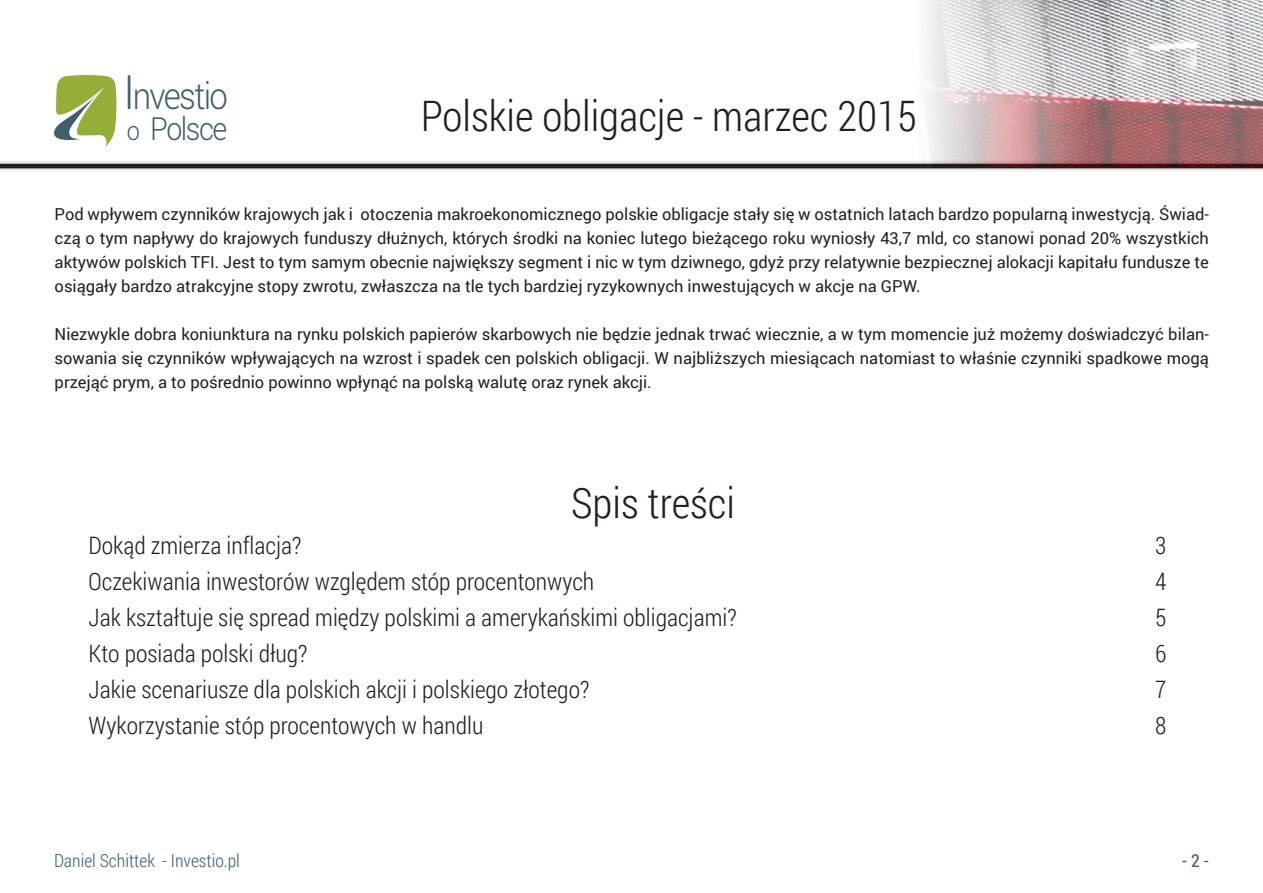
<style>
.page{position:relative;width:1263px;height:893px;background:#fff}
.page>*{position:absolute;margin:0;border:0;box-sizing:border-box;transform-origin:0 0}
.naglowek{font:300 42px "Roboto Condensed";color:#231f20}
.t1{font:300 36.75px "Roboto";letter-spacing:-.05em;color:#405e6b;scale:.9 1}
.t2{font:300 31.8px "Roboto";letter-spacing:-.05em;color:#405e6b;scale:.9 1}
.naglowek-2{font:300 24px "Roboto Condensed";color:#231f20}
.t3{font:300 18px "Roboto Condensed";color:#42606f}
.t4{font:18px "Roboto Condensed";color:#42606f}
.ramka_tekstowa_obok{font:16.5px/24px "Roboto";color:#231f20;text-align:justify}
.s1{font-size:47.4px}
.s2{font-size:26.25px}
</style>
<div class="page">
<svg style="left:54px;top:75px;width:63px;height:72px"></svg>
<div style="left:0;top:159px;width:1263px;height:14px;background:#231f20;opacity:.4"></div>
<hr style="left:0;top:164px;width:1263px;height:4px;background:#231f20">
<img style="left:915px;top:0;width:348px;height:166px">
<p class="t1" style="left:123px;top:70px;width:118px"><span class="s1">I</span>nvestio</p>
<p class="t2" style="left:127px;top:107px;width:113px"><span class="s2">o</span> Polsce</p>
<p class="naglowek" style="left:421px;top:87px;width:498px">Polskie obligacje - marzec 2015</p>
<p class="ramka_tekstowa_obok" style="left:55px;top:202px;width:1156px">Pod wpływem czynników krajowych jak i otoczenia makroekonomicznego polskie obligacje stały się w ostatnich latach bardzo popularną inwestycją. Świad&shy;czą o tym napływy do krajowych funduszy dłużnych, których środki na koniec lutego bieżącego roku wyniosły 43,7 mld, co stanowi ponad 20% wszystkich aktywów polskich TFI. Jest to tym samym obecnie największy segment i nic w tym dziwnego, gdyż przy relatywnie bezpiecznej alokacji kapitału fundusze te osiągały bardzo atrakcyjne stopy zwrotu, zwłaszcza na tle tych bardziej ryzykownych inwestujących w akcje na GPW.</p>
<p class="ramka_tekstowa_obok" style="left:55px;top:322px;width:1156px">Niezwykle dobra koniunktura na rynku polskich papierów skarbowych nie będzie jednak trwać wiecznie, a w tym momencie już możemy doświadczyć bilan&shy;sowania się czynników wpływających na wzrost i spadek cen polskich obligacji. W najbliższych miesiącach natomiast to właśnie czynniki spadkowe mogą przejąć prym, a to pośrednio powinno wpłynąć na polską walutę oraz rynek akcji.</p>
<p class="naglowek" style="left:571px;top:474px;width:165px">Spis treści</p>
<p class="naglowek-2" style="left:89px;top:529px;width:214px">Dokąd zmierza inflacja?</p>
<p class="naglowek-2" style="left:1155px;top:529px;width:13px">3</p>
<p class="naglowek-2" style="left:89px;top:565px;width:507px">Oczekiwania inwestorów względem stóp procentonwych</p>
<p class="naglowek-2" style="left:1155px;top:565px;width:13px">4</p>
<p class="naglowek-2" style="left:89px;top:601px;width:649px">Jak kształtuje się spread między polskimi a amerykańskimi obligacjami?</p>
<p class="naglowek-2" style="left:1155px;top:601px;width:13px">5</p>
<p class="naglowek-2" style="left:89px;top:637px;width:220px">Kto posiada polski dług?</p>
<p class="naglowek-2" style="left:1155px;top:637px;width:13px">6</p>
<p class="naglowek-2" style="left:89px;top:673px;width:502px">Jakie scenariusze dla polskich akcji i polskiego złotego?</p>
<p class="naglowek-2" style="left:1155px;top:673px;width:13px">7</p>
<p class="naglowek-2" style="left:89px;top:709px;width:396px">Wykorzystanie stóp procentowych w handlu</p>
<p class="naglowek-2" style="left:1155px;top:709px;width:13px">8</p>
<p class="t3" style="left:54px;top:848px;width:187px">Daniel Schittek - Investio.pl</p>
<p class="t4" style="left:1182px;top:848px;width:29px">- 2 -</p>
</div>
